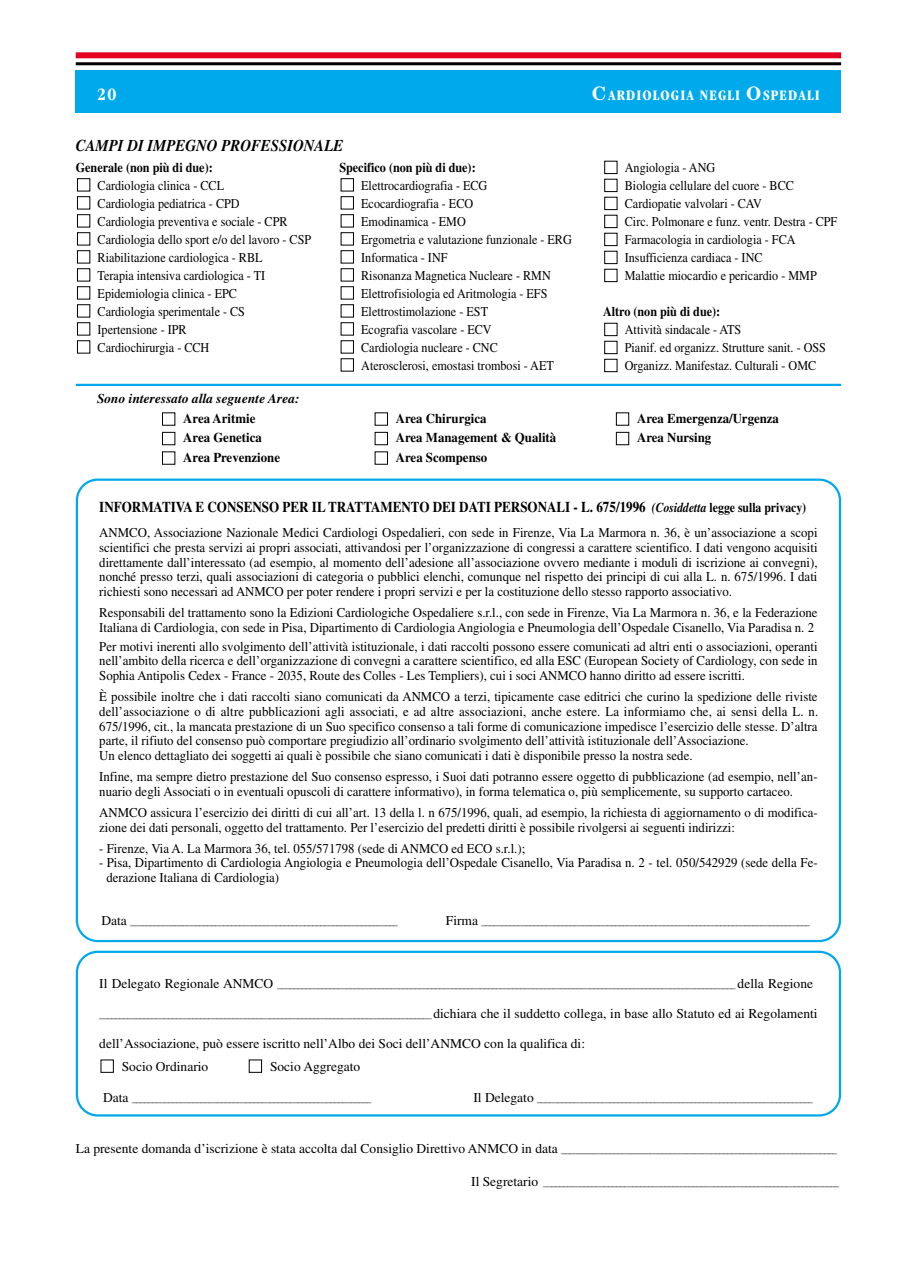
<style>
.page{position:relative;width:918px;height:1262px;background:#fff}
.page>*{position:absolute;margin:0;border:0;box-sizing:border-box;transform-origin:0 0}
.t1{font:700 condensed 18px "Garamond";color:#fff}
.t2{font:italic 700 16.5px "Times";color:#000;scale:.9 1}
.t3{font:700 15px "Times";color:#000;scale:.87 1}
.t4{font:700 condensed 15px "Garamond";letter-spacing:.075em;color:#fff}
.t5{font:13.5px/14.7px "Times";color:#000;scale:.95 1}
.t6{font:13.5px/18px "Times";color:#000;scale:.9 1}
.t7{font:13.5px/22.5px "Times";color:#000}
.t8{font:700 13.5px "Times";color:#000;scale:.95 1}
.t9{font:700 13.5px "Times";color:#000;scale:.9 1}
.t10{font:italic 700 13.5px "Times";color:#000}
.t11{font:9px "Times";color:#000}
.s1{font-family:"Century";font-stretch:normal;font-size:19.5px}
.s2{font-style:italic;font-size:13.5px}
.s3{font-size:13.5px}
.s4{font-size:9px}
</style>
<div class="page">
<div style="left:76px;top:52px;width:765px;height:6px;background:#e30023"></div>
<hr style="left:76px;top:62px;width:765px;height:3px;background:#000">
<div style="left:76px;top:70px;width:765px;height:43px;background:#00a9eb"></div>
<svg style="left:77px;top:161px;width:540px;height:211px"></svg>
<svg style="left:77px;top:178px;width:13px;height:85px"></svg>
<svg style="left:101px;top:1059px;width:161px;height:13px"></svg>
<div style="left:76px;top:950px;width:765px;height:166px;border:2px solid #00a9eb;border-radius:21px"></div>
<svg style="left:162px;top:412px;width:467px;height:52px"></svg>
<hr style="left:76px;top:384px;width:765px;height:2px;background:#00a9eb">
<h1 class="t1" style="left:97px;top:87px;width:21px">20</h1>
<p class="t4" style="left:592px;top:89px;width:229px"><span class="s1">C</span>ARDIOLOGIA NEGLI <span class="s1">O</span>SPEDALI</p>
<p class="t2" style="left:76px;top:139px;width:299px">CAMPI DI IMPEGNO PROFESSIONALE</p>
<p class="t9" style="left:76px;top:162px;width:154px">Generale (non più di due):</p>
<p class="t6" style="left:98px;top:177px;width:239px">Cardiologia clinica - CCL<br>Cardiologia pediatrica - CPD<br>Cardiologia preventiva e sociale - CPR<br>Cardiologia dello sport e/o del lavoro - CSP<br>Riabilitazione cardiologica - RBL<br>Terapia intensiva cardiologica - TI<br>Epidemiologia clinica - EPC<br>Cardiologia sperimentale - CS<br>Ipertensione - IPR<br>Cardiochirurgia - CCH</p>
<p class="t9" style="left:339px;top:162px;width:153px">Specifico (non più di due):</p>
<p class="t6" style="left:361px;top:177px;width:236px">Elettrocardiografia - ECG<br>Ecocardiografia - ECO<br>Emodinamica - EMO<br>Ergometria e valutazione funzionale - ERG<br>Informatica - INF<br>Risonanza Magnetica Nucleare - RMN<br>Elettrofisiologia ed Aritmologia - EFS<br>Elettrostimolazione - EST<br>Ecografia vascolare - ECV<br>Cardiologia nucleare - CNC<br>Aterosclerosi, emostasi trombosi - AET</p>
<p class="t6" style="left:625px;top:160px;width:238px">Angiologia - ANG<br>Biologia cellulare del cuore - BCC<br>Cardiopatie valvolari - CAV<br>Circ. Polmonare e funz. ventr. Destra - CPF<br>Farmacologia in cardiologia - FCA<br>Insufficienza cardiaca - INC<br>Malattie miocardio e pericardio - MMP</p>
<p class="t9" style="left:603px;top:307px;width:132px">Altro (non più di due):</p>
<p class="t6" style="left:625px;top:322px;width:225px">Attività sindacale - ATS<br>Pianif. ed organizz. Strutture sanit. - OSS<br>Organizz. Manifestaz. Culturali - OMC</p>
<p class="t10" style="left:97px;top:394px;width:204px">Sono interessato alla seguente Area:</p>
<p class="t8" style="left:183px;top:413px;width:77px">Area Aritmie</p>
<p class="t8" style="left:396px;top:413px;width:97px">Area Chirurgica</p>
<p class="t8" style="left:637px;top:413px;width:151px">Area Emergenza/Urgenza</p>
<p class="t8" style="left:183px;top:433px;width:84px">Area Genetica</p>
<p class="t8" style="left:396px;top:433px;width:170px">Area Management &amp; Qualità</p>
<p class="t8" style="left:637px;top:433px;width:80px">Area Nursing</p>
<p class="t8" style="left:183px;top:452px;width:103px">Area Prevenzione</p>
<p class="t8" style="left:396px;top:452px;width:98px">Area Scompenso</p>
<p class="t3" style="left:99px;top:501px;width:814px">INFORMATIVA E CONSENSO PER IL TRATTAMENTO DEI DATI PERSONALI - L. 675/1996 <span class="s2">(Cosiddetta</span> <span class="s3">legge sulla privacy)</span></p>
<p class="t5" style="left:99px;top:526px;width:758px;text-align:justify">ANMCO, Associazione Nazionale Medici Cardiologi Ospedalieri, con sede in Firenze, Via La Marmora n. 36, è un’associazione a scopi scientifici che presta servizi ai propri associati, attivandosi per l’organizzazione di congressi a carattere scientifico. I dati vengono acquisiti direttamente dall’interessato (ad esempio, al momento dell’adesione all’associazione ovvero mediante i moduli di iscrizione ai convegni), nonché presso terzi, quali associazioni di categoria o pubblici elenchi, comunque nel rispetto dei principi di cui alla L. n. 675/1996. I dati richiesti sono necessari ad ANMCO per poter rendere i propri servizi e per la costituzione dello stesso rapporto associativo.</p>
<p class="t5" style="left:99px;top:606px;width:758px">Responsabili del trattamento sono la Edizioni Cardiologiche Ospedaliere s.r.l., con sede in Firenze, Via La Marmora n. 36, e la Federazione<br>Italiana di Cardiologia, con sede in Pisa, Dipartimento di Cardiologia Angiologia e Pneumologia dell’Ospedale Cisanello, Via Paradisa n. 2</p>
<p class="t5" style="left:99px;top:640px;width:758px;text-align:justify">Per motivi inerenti allo svolgimento dell’attività istituzionale, i dati raccolti possono essere comunicati ad altri enti o associazioni, operanti nell’ambito della ricerca e dell’organizzazione di convegni a carattere scientifico, ed alla ESC (European Society of Cardiology, con sede in Sophia Antipolis Cedex - France - 2035, Route des Colles - Les Templiers), cui i soci ANMCO hanno diritto ad essere iscritti.</p>
<p class="t5" style="left:99px;top:690px;width:758px">È possibile inoltre che i dati raccolti siano comunicati da ANMCO a terzi, tipicamente case editrici che curino la spedizione delle riviste dell’associazione o di altre pubblicazioni agli associati, e ad altre associazioni, anche estere. La informiamo che, ai sensi della L. n.<br>675/1996, cit., la mancata prestazione di un Suo specifico consenso a tali forme di comunicazione impedisce l’esercizio delle stesse. D’altra parte, il rifiuto del consenso può comportare pregiudizio all’ordinario svolgimento dell’attività istituzionale dell’Associazione.<br>Un elenco dettagliato dei soggetti ai quali è possibile che siano comunicati i dati è disponibile presso la nostra sede.</p>
<p class="t5" style="left:99px;top:770px;width:758px">Infine, ma sempre dietro prestazione del Suo consenso espresso, i Suoi dati potranno essere oggetto di pubblicazione (ad esempio, nell’an&shy;nuario degli Associati o in eventuali opuscoli di carattere informativo), in forma telematica o, più semplicemente, su supporto cartaceo.</p>
<p class="t5" style="left:99px;top:806px;width:758px">ANMCO assicura l’esercizio dei diritti di cui all’art. 13 della l. n 675/1996, quali, ad esempio, la richiesta di aggiornamento o di modifica&shy;zione dei dati personali, oggetto del trattamento. Per l’esercizio del predetti diritti è possibile rivolgersi ai seguenti indirizzi:</p>
<p class="t5" style="left:99px;top:842px;width:450px">- Firenze, Via A. La Marmora 36, tel. 055/571798 (sede di ANMCO ed ECO s.r.l.);</p>
<p class="t5" style="left:107px;top:856px;width:750px;text-indent:-7px">- Pisa, Dipartimento di Cardiologia Angiologia e Pneumologia dell’Ospedale Cisanello, Via Paradisa n. 2 - tel. 050/542929 (sede della Fe&shy;derazione Italiana di Cardiologia)</p>
<p class="t11" style="left:101px;top:918px;width:298px"><span class="s3">Data</span> __________________________________________________________________</p>
<p class="t11" style="left:446px;top:918px;width:366px"><span class="s3">Firma</span> _________________________________________________________________________________</p>
<p class="t11" style="left:99px;top:982px;width:715px"><span class="s3">Il Delegato Regionale ANMCO</span> _________________________________________________________________________________________________________________ <span class="s3">della Regione</span></p>
<p class="t11" style="left:99px;top:1012px;width:720px">__________________________________________________________________________________ <span class="s3">dichiara che il suddetto collega, in base allo Statuto ed ai Regolamenti</span></p>
<p class="t7" style="left:122px;top:1033px;width:465px;text-indent:-23px">dell’Associazione, può essere iscritto nell’Albo dei Soci dell’ANMCO con la qualifica di:<br>Socio Ordinario</p>
<p class="t7" style="left:270px;top:1056px;width:92px">Socio Aggregato</p>
<p class="t11" style="left:103px;top:1096px;width:270px"><span class="s3">Data</span> ___________________________________________________________</p>
<p class="t11" style="left:473px;top:1096px;width:341px"><span class="s3">Il Delegato</span> ____________________________________________________________________</p>
<p class="t7" style="left:76px;top:1138px;width:763px">La presente domanda d’iscrizione è stata accolta dal Consiglio Direttivo ANMCO in data <span class="s4">____________________________________________________________________</span></p>
<p class="t11" style="left:471px;top:1179px;width:370px"><span class="s3">Il Segretario</span> _________________________________________________________________________</p>
</div>
